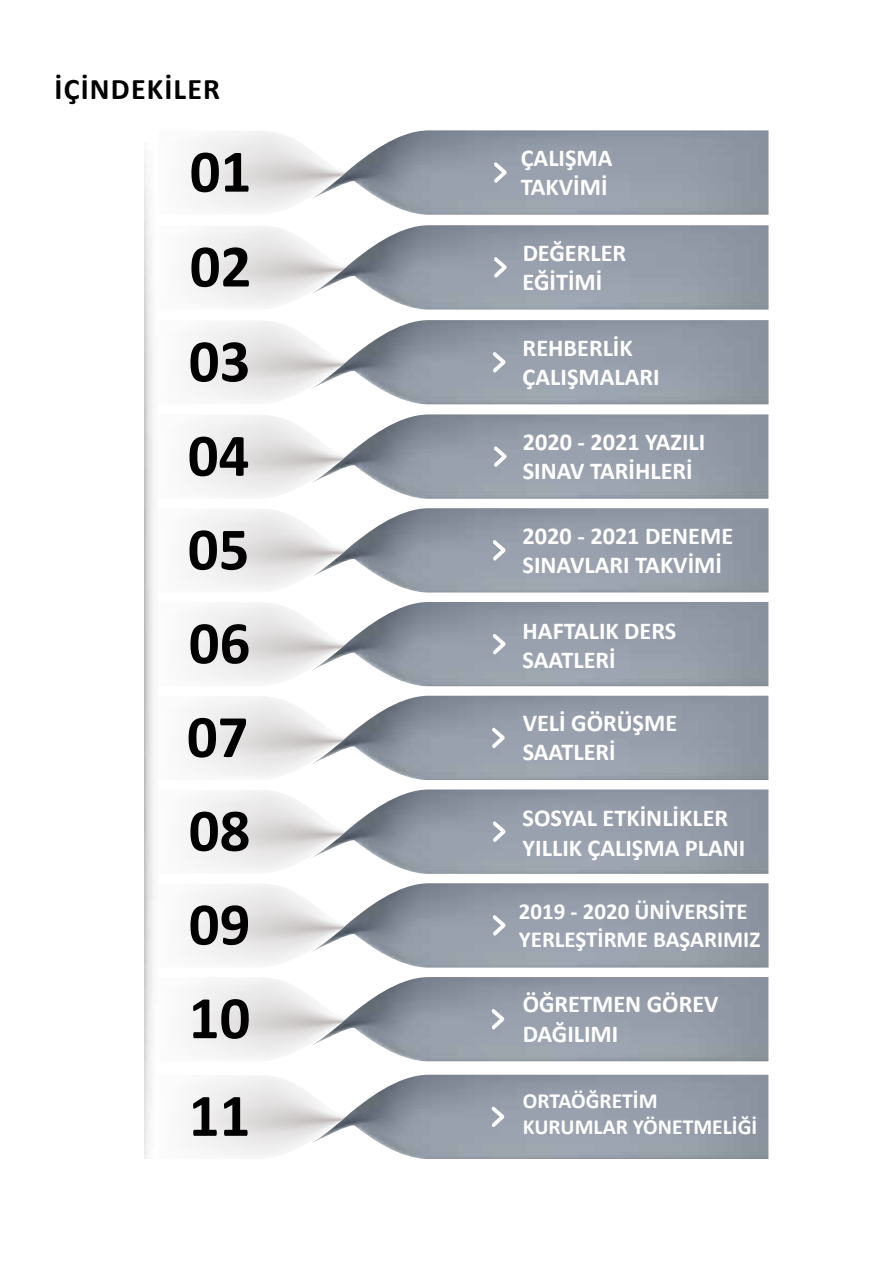
<style>
.page{position:relative;width:893px;height:1263px;background:#fff}
.page>*{position:absolute;margin:0;border:0;box-sizing:border-box;transform-origin:0 0}
.t1{font:700 60.75px/94.3px "Calibri";color:#000;text-align:justify}
.t2{font:700 30px "Calibri";letter-spacing:.04em;color:#000}
.t3{font:700 24.3px/29.1px "Calibri";color:#fff}
.t4{font:700 22.95px/27.6px "Calibri";color:#fff}
.t5{font:700 21.6px/26px "Calibri";color:#fff}
</style>
<div class="page">
<img style="left:311px;top:130px;width:457px;height:85px">
<img style="left:311px;top:225px;width:457px;height:85px">
<img style="left:311px;top:320px;width:457px;height:84px">
<img style="left:311px;top:414px;width:457px;height:85px">
<img style="left:311px;top:508px;width:457px;height:84px">
<img style="left:311px;top:602px;width:457px;height:84px">
<img style="left:311px;top:696px;width:457px;height:84px">
<img style="left:311px;top:789px;width:457px;height:85px">
<img style="left:311px;top:883px;width:457px;height:84px">
<img style="left:311px;top:977px;width:457px;height:84px">
<img style="left:311px;top:1075px;width:457px;height:84px">
<svg style="left:494px;top:162px;width:13px;height:21px"></svg>
<svg style="left:494px;top:257px;width:13px;height:21px"></svg>
<svg style="left:493px;top:352px;width:12px;height:21px"></svg>
<svg style="left:494px;top:446px;width:13px;height:21px"></svg>
<svg style="left:493px;top:540px;width:12px;height:21px"></svg>
<svg style="left:493px;top:634px;width:12px;height:21px"></svg>
<svg style="left:492px;top:727px;width:13px;height:21px"></svg>
<svg style="left:493px;top:821px;width:12px;height:21px"></svg>
<svg style="left:493px;top:915px;width:12px;height:21px"></svg>
<svg style="left:491px;top:1009px;width:13px;height:21px"></svg>
<svg style="left:491px;top:1106px;width:13px;height:21px"></svg>
<svg style="left:144px;top:162px;width:3px;height:997px"></svg>
<img style="left:145px;top:162px;width:8px;height:996px">
<p class="t2" style="left:55px;top:68px;width:167px">İÇİNDEKİLER</p>
<h1 class="t1" style="left:187px;top:123px;width:66px">01<br>02<br>03<br>04<br>05<br>06<br>07<br>08<br>09<br>10<br>11</h1>
<p class="t3" style="left:521px;top:143px;width:93px">ÇALIŞMA<br>TAKVİMİ</p>
<p class="t3" style="left:523px;top:238px;width:105px">DEĞERLER<br>EĞİTİMİ</p>
<p class="t3" style="left:523px;top:333px;width:138px">REHBERLİK<br>ÇALIŞMALARI</p>
<p class="t3" style="left:523px;top:427px;width:184px">2020 - 2021 YAZILI<br>SINAV TARİHLERİ</p>
<p class="t3" style="left:523px;top:521px;width:212px">2020 - 2021 DENEME<br>SINAVLARI TAKVİMİ</p>
<p class="t3" style="left:523px;top:616px;width:155px">HAFTALIK DERS<br>SAATLERİ</p>
<p class="t3" style="left:523px;top:708px;width:156px">VELİ GÖRÜŞME<br>SAATLERİ</p>
<p class="t3" style="left:523px;top:803px;width:224px">SOSYAL ETKİNLİKLER<br>YILLIK ÇALIŞMA PLANI</p>
<p class="t4" style="left:519px;top:897px;width:243px">2019 - 2020 ÜNİVERSİTE<br>YERLEŞTİRME BAŞARIMIZ</p>
<p class="t3" style="left:523px;top:989px;width:197px">ÖĞRETMEN GÖREV<br>DAĞILIMI</p>
<p class="t5" style="left:523px;top:1088px;width:236px">ORTAÖĞRETİM<br>KURUMLAR YÖNETMELİĞİ</p>
</div>
